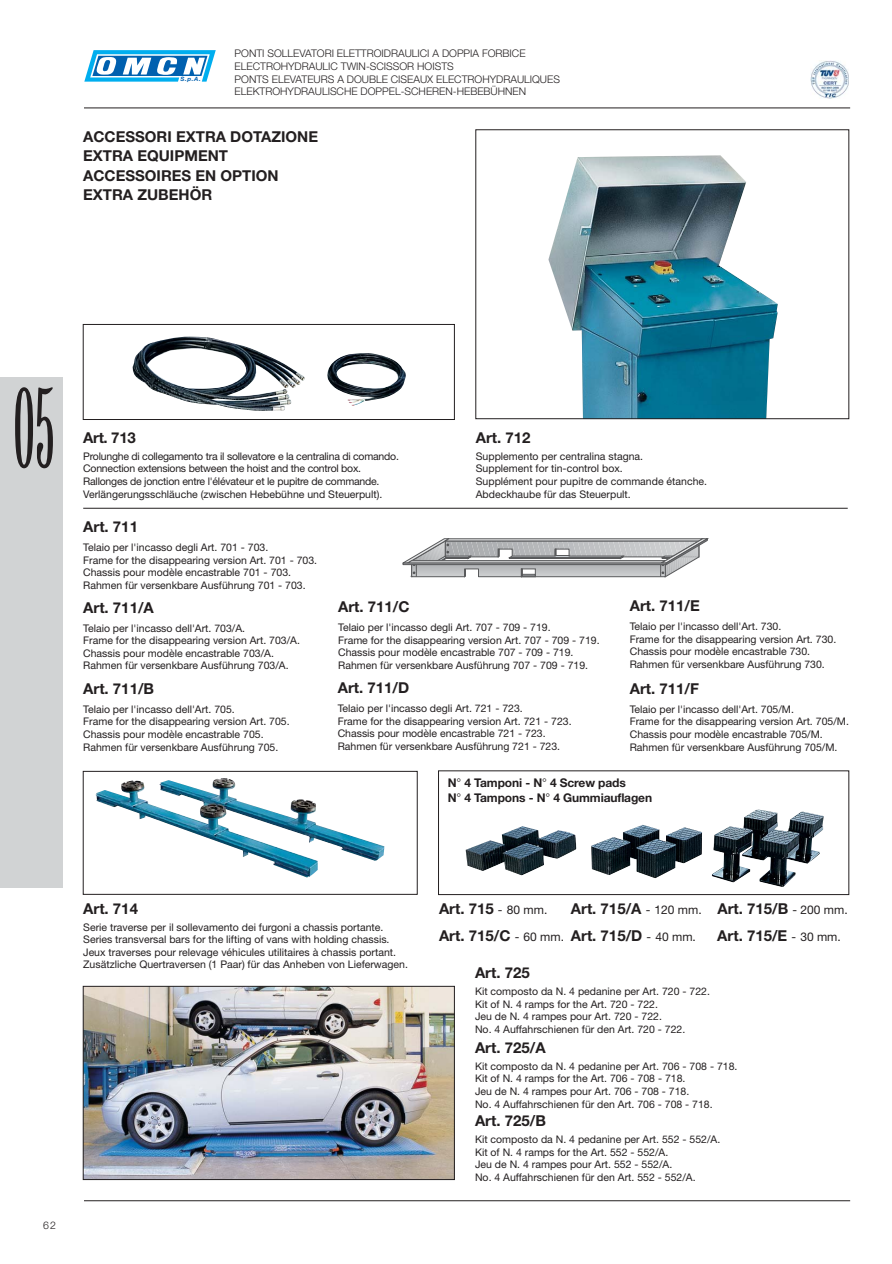
<style>
.page{position:relative;width:892px;height:1264px;background:#fff}
.page>*{position:absolute;margin:0;border:0;box-sizing:border-box;transform-origin:0 0}
.t1{font:108px "Willow";color:#231f20}
.t2{font:700 15px/19.5px "Helvetica Neue";color:#231f20}
.t3{font:700 12px/14.4px "Helvetica Neue";letter-spacing:-.01em;color:#231f20}
.t4{font:10.5px/12.6px "Helvetica Neue";color:#231f20}
.t5{font:10.5px/12.6px "Helvetica Neue";letter-spacing:-.02em;color:#231f20}
.t6{font:300 10.5px/12.6px "Helvetica Neue";color:#231f20}
.t7{font:italic 700 5.85px "Helvetica Neue";color:#0060af;scale:1.05 1}
.s1{font-weight:400;font-size:12px}
</style>
<div class="page">
<hr style="left:84px;top:108px;width:765px;height:1px;background:#231f20">
<img style="left:810px;top:60px;width:38px;height:39px">
<img style="left:548px;top:155px;width:229px;height:262px">
<div style="left:83px;top:324px;width:371px;height:96px;border:1px solid #231f20"></div>
<div style="left:83px;top:771px;width:334px;height:123px;background:#fff;border:1px solid #231f20"></div>
<div style="left:438px;top:771px;width:410px;height:124px;border:1px solid #231f20"></div>
<img style="left:132px;top:336px;width:274px;height:75px">
<img style="left:465px;top:809px;width:358px;height:78px">
<img style="left:95px;top:778px;width:289px;height:99px">
<img style="left:85px;top:988px;width:367px;height:190px">
<div style="left:83px;top:986px;width:371px;height:194px;border:1px solid #231f20"></div>
<hr style="left:83px;top:508px;width:764px;height:1px;background:#231f20">
<div style="left:0;top:378px;width:62px;height:510px;background:#d1d3d4"></div>
<svg style="left:84px;top:50px;width:132px;height:32px"></svg>
<hr style="left:84px;top:1200px;width:765px;height:1px;background:#231f20">
<svg style="left:402px;top:538px;width:307px;height:40px"></svg>
<div style="left:402px;top:563px;width:264px;height:2px;background:#a7a9ac;border:1px solid #58595b"></div>
<p class="t7" style="left:180px;top:77px;width:21px">S.p.A.</p>
<p class="t6" style="left:234px;top:48px;width:327px">PONTI SOLLEVATORI ELETTROIDRAULICI A DOPPIA FORBICE ELECTROHYDRAULIC TWIN-SCISSOR HOISTS<br>PONTS ELEVATEURS A DOUBLE CISEAUX ELECTROHYDRAULIQUES ELEKTROHYDRAULISCHE DOPPEL-SCHEREN-HEBEBÜHNEN</p>
<h2 class="t2" style="left:83px;top:128px;width:236px">ACCESSORI EXTRA DOTAZIONE<br>EXTRA EQUIPMENT<br>ACCESSOIRES EN OPTION<br>EXTRA ZUBEHÖR</h2>
<h1 class="t1" style="left:13px;top:387px;width:43px">05</h1>
<h2 class="t2" style="left:83px;top:429px;width:54px">Art. 713</h2>
<p class="t5" style="left:83px;top:451px;width:317px">Prolunghe di collegamento tra il sollevatore e la centralina di comando.<br>Connection extensions between the hoist and the control box.<br>Rallonges de jonction entre l'élévateur et le pupitre de commande.<br>Verlängerungsschläuche (zwischen Hebebühne und Steuerpult).</p>
<h2 class="t2" style="left:83px;top:518px;width:56px">Art. 711</h2>
<p class="t4" style="left:83px;top:542px;width:235px">Telaio per l'incasso degli Art. 701 - 703.<br>Frame for the disappearing version Art. 701 - 703.<br>Chassis pour modèle encastrable 701 - 703.<br>Rahmen für versenkbare Ausführung 701 - 703.</p>
<h2 class="t2" style="left:83px;top:599px;width:72px">Art. 711/A</h2>
<p class="t4" style="left:83px;top:622px;width:218px">Telaio per l'incasso dell'Art. 703/A.<br>Frame for the disappearing version Art. 703/A.<br>Chassis pour modèle encastrable 703/A.<br>Rahmen für versenkbare Ausführung 703/A.</p>
<h2 class="t2" style="left:83px;top:680px;width:72px">Art. 711/B</h2>
<p class="t4" style="left:83px;top:704px;width:208px">Telaio per l'incasso dell'Art. 705.<br>Frame for the disappearing version Art. 705.<br>Chassis pour modèle encastrable 705.<br>Rahmen für versenkbare Ausführung 705.</p>
<h2 class="t2" style="left:475px;top:429px;width:56px">Art. 712</h2>
<p class="t4" style="left:475px;top:451px;width:233px">Supplemento per centralina stagna.<br>Supplement for tin-control box.<br>Supplément pour pupitre de commande étanche.<br>Abdeckhaube für das Steuerpult.</p>
<h2 class="t2" style="left:629px;top:597px;width:72px">Art. 711/E</h2>
<p class="t4" style="left:629px;top:621px;width:208px">Telaio per l'incasso dell'Art. 730.<br>Frame for the disappearing version Art. 730.<br>Chassis pour modèle encastrable 730.<br>Rahmen für versenkbare Ausführung 730.</p>
<h2 class="t2" style="left:338px;top:598px;width:73px">Art. 711/C</h2>
<p class="t4" style="left:338px;top:622px;width:263px">Telaio per l'incasso degli Art. 707 - 709 - 719.<br>Frame for the disappearing version Art. 707 - 709 - 719.<br>Chassis pour modèle encastrable 707 - 709 - 719.<br>Rahmen für versenkbare Ausführung 707 - 709 - 719.</p>
<h2 class="t2" style="left:337px;top:680px;width:73px">Art. 711/D</h2>
<p class="t4" style="left:337px;top:703px;width:235px">Telaio per l'incasso degli Art. 721 - 723.<br>Frame for the disappearing version Art. 721 - 723.<br>Chassis pour modèle encastrable 721 - 723.<br>Rahmen für versenkbare Ausführung 721 - 723.</p>
<h2 class="t2" style="left:629px;top:680px;width:71px">Art. 711/F</h2>
<p class="t4" style="left:629px;top:704px;width:220px">Telaio per l'incasso dell'Art. 705/M.<br>Frame for the disappearing version Art. 705/M.<br>Chassis pour modèle encastrable 705/M.<br>Rahmen für versenkbare Ausführung 705/M.</p>
<p class="t3" style="left:447px;top:777px;width:206px">N 4 Tamponi - N 4 Screw pads<br>N 4 Tampons - N 4 Gummiauflagen</p>
<p class="t6" style="left:43px;top:1220px;width:14px">62</p>
<h2 class="t2" style="left:83px;top:900px;width:56px">Art. 714</h2>
<h2 class="t2" style="left:439px;top:900px;width:110px">Art. 715 <span class="s1">- 80 mm.</span></h2>
<p class="t4" style="left:83px;top:921px;width:326px">Serie traverse per il sollevamento dei furgoni a chassis portante.<br>Series transversal bars for the lifting of vans with holding chassis.<br>Jeux traverses pour relevage véhicules utilitaires à chassis portant.<br>Zusätzliche Quertraversen (1 Paar) für das Anheben von Lieferwagen.</p>
<h2 class="t2" style="left:570px;top:900px;width:278px">Art. 715/A <span class="s1">- 120 mm.</span> Art. 715/B <span class="s1">- 200 mm.</span></h2>
<h2 class="t2" style="left:439px;top:927px;width:258px">Art. 715/C <span class="s1">- 60 mm.</span> Art. 715/D <span class="s1">- 40 mm.</span></h2>
<h2 class="t2" style="left:717px;top:927px;width:125px">Art. 715/E <span class="s1">- 30 mm.</span></h2>
<h2 class="t2" style="left:475px;top:964px;width:56px">Art. 725</h2>
<p class="t4" style="left:475px;top:986px;width:236px">Kit composto da N. 4 pedanine per Art. 720 - 722.<br>Kit of N. 4 ramps for the Art. 720 - 722.<br>Jeu de N. 4 rampes pour Art. 720 - 722.<br>No. 4 Auffahrschienen für den Art. 720 - 722.</p>
<h2 class="t2" style="left:475px;top:1039px;width:72px">Art. 725/A</h2>
<p class="t4" style="left:475px;top:1061px;width:264px">Kit composto da N. 4 pedanine per Art. 706 - 708 - 718.<br>Kit of N. 4 ramps for the Art. 706 - 708 - 718.<br>Jeu de N. 4 rampes pour Art. 706 - 708 - 718.<br>No. 4 Auffahrschienen für den Art. 706 - 708 - 718.</p>
<h2 class="t2" style="left:475px;top:1113px;width:72px">Art. 725/B</h2>
<p class="t4" style="left:475px;top:1134px;width:247px">Kit composto da N. 4 pedanine per Art. 552 - 552/A.<br>Kit of N. 4 ramps for the Art. 552 - 552/A.<br>Jeu de N. 4 rampes pour Art. 552 - 552/A.<br>No. 4 Auffahrschienen für den Art. 552 - 552/A.</p>
</div>
